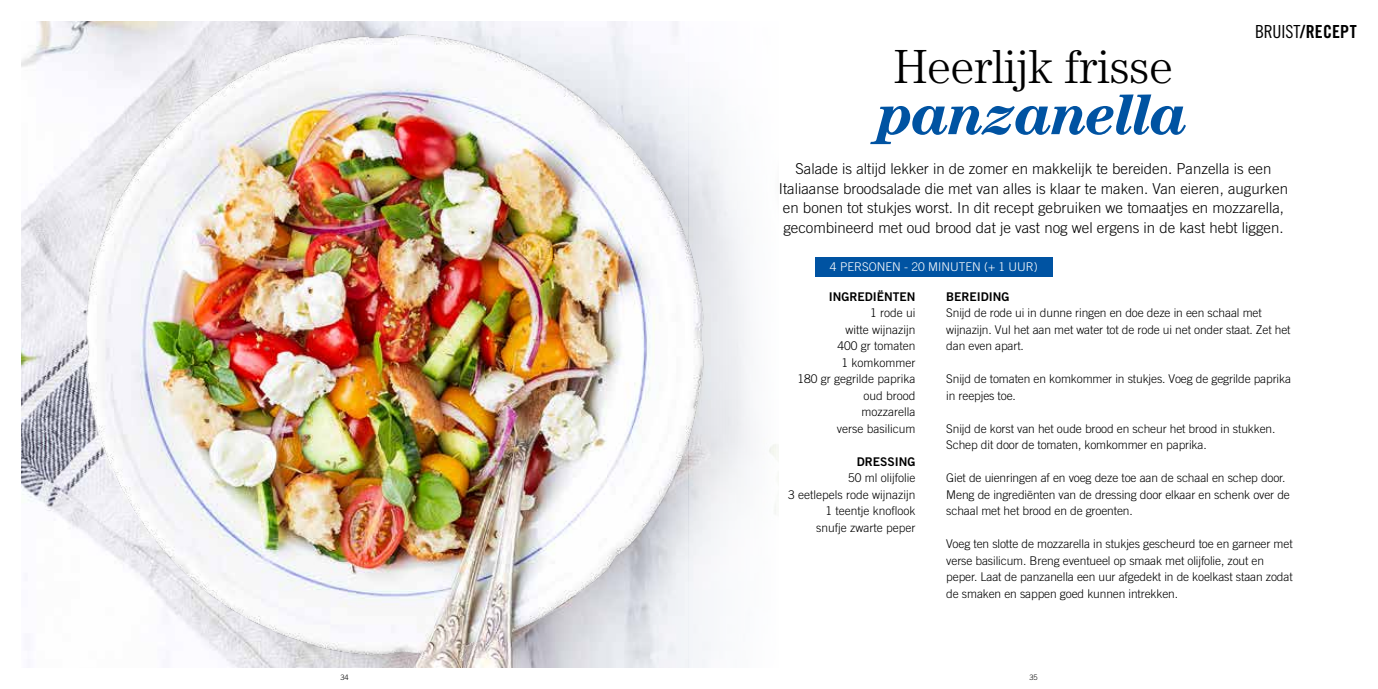
<style>
.page{position:relative;width:1378px;height:689px;background:#fff}
.page>*{position:absolute;margin:0;border:0;box-sizing:border-box;transform-origin:0 0}
.t1{font:italic 700 58.5px "Century Std";letter-spacing:-.03em;color:#0053a2}
.t2{font:300 48px "Century Std";letter-spacing:-.01em;color:#000}
.t3{font:18px "Trade Gothic LT Std Bd Cn 20";letter-spacing:.01em;color:#000}
.t4{font:300 15px/19.5px "Trade Gothic LT Std";color:#000;text-align:center}
.t5{font:300 12px/16.5px "Trade Gothic LT Std";letter-spacing:-.01em;color:#000}
.t6{font:12px "Trade Gothic LT Std Bd 2";color:#000}
.t7{font:300 12px "Trade Gothic LT Std";color:#fff}
.t8{font:300 7.5px "Trade Gothic LT Std";color:#000}
.s1{font-family:"Trade Gothic LT Std Cn 18"}
</style>
<div class="page">
<img style="left:21px;top:21px;width:668px;height:647px">
<img style="left:689px;top:97px;width:364px;height:571px">
<h2 class="t2" style="left:893px;top:39px;width:281px">Heerlijk frisse</h2>
<h1 class="t1" style="left:878px;top:80px;width:312px">panzanella</h1>
<h3 class="t3" style="left:1255px;top:21px;width:103px"><span class="s1">BRUIST</span>/RECEPT</h3>
<p class="t4" style="left:779px;top:159px;width:510px">Salade is altijd lekker in de zomer en makkelijk te bereiden. Panzella is een Italiaanse broodsalade die met van alles is klaar te maken. Van eieren, augurken en bonen tot stukjes worst. In dit recept gebruiken we tomaatjes en mozzarella, gecombineerd met oud brood dat je vast nog wel ergens in de kast hebt liggen.</p>
<p class="t7" style="left:830px;top:260px;width:209px">4 PERSONEN - 20 MINUTEN (+ 1 UUR)</p>
<p class="t6" style="left:829px;top:289px;width:88px">INGREDIËNTEN</p>
<p class="t5" style="left:797px;top:304px;width:120px;text-align:right">1 rode ui<br>witte wijnazijn<br>400 gr tomaten<br>1 komkommer<br>180 gr gegrilde paprika oud brood<br>mozzarella<br>verse basilicum</p>
<p class="t6" style="left:857px;top:454px;width:60px">DRESSING</p>
<p class="t5" style="left:788px;top:469px;width:129px;text-align:right">50 ml olijfolie<br>3 eetlepels rode wijnazijn<br>1 teentje knoflook<br>snufje zwarte peper</p>
<p class="t6" style="left:946px;top:289px;width:65px">BEREIDING</p>
<p class="t5" style="left:946px;top:304px;width:346px">Snijd de rode ui in dunne ringen en doe deze in een schaal met wijnazijn. Vul het aan met water tot de rode ui net onder staat. Zet het dan even apart.</p>
<p class="t5" style="left:946px;top:370px;width:346px">Snijd de tomaten en komkommer in stukjes. Voeg de gegrilde paprika in reepjes toe.</p>
<p class="t5" style="left:946px;top:420px;width:331px">Snijd de korst van het oude brood en scheur het brood in stukken.<br>Schep dit door de tomaten, komkommer en paprika.</p>
<p class="t5" style="left:946px;top:469px;width:345px">Giet de uienringen af en voeg deze toe aan de schaal en schep door.<br>Meng de ingrediënten van de dressing door elkaar en schenk over de schaal met het brood en de groenten.</p>
<p class="t5" style="left:946px;top:535px;width:348px">Voeg ten slotte de mozzarella in stukjes gescheurd toe en garneer met verse basilicum. Breng eventueel op smaak met olijfolie, zout en peper. Laat de panzanella een uur afgedekt in de koelkast staan zodat de smaken en sappen goed kunnen intrekken.</p>
<p class="t8" style="left:340px;top:672px;width:10px">34</p>
<p class="t8" style="left:1029px;top:672px;width:10px">35</p>
</div>
